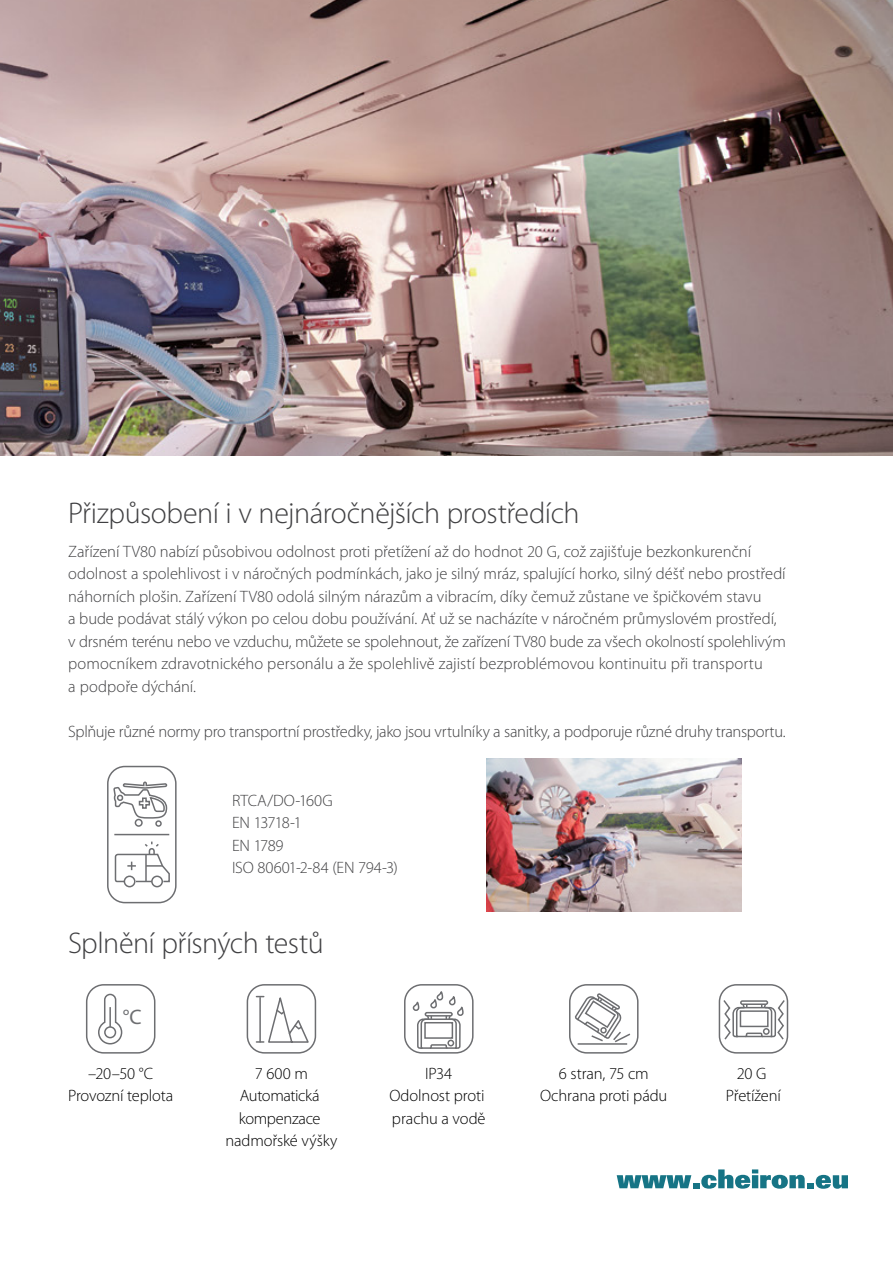
<style>
.page{position:relative;width:893px;height:1263px;background:#fff}
.page>*{position:absolute;margin:0;border:0;box-sizing:border-box;transform-origin:0 0}
.t1{font:300 30px "Myriad Pro";letter-spacing:-.015em;color:#404042}
.t2{font:21px "Myriad Pro";color:#6d6e71}
.t3{font:300 16.5px/22.5px "Myriad Pro";letter-spacing:-.005em;color:#404042}
.t4{font:300 16.5px/22.5px "Myriad Pro";letter-spacing:-.01em;color:#000;text-align:center}
</style>
<div class="page">
<img style="left:1px;top:0;width:892px;height:455px">
<svg style="left:0;top:0;width:1px;height:455px"></svg>
<div style="left:86px;top:984px;width:69px;height:69px;border:2px solid #6d6e71;border-radius:17px"></div>
<svg style="left:98px;top:993px;width:25px;height:52px"></svg>
<div style="left:104px;top:1026px;width:12px;height:12px;border:2px solid #6d6e71;border-radius:50%"></div>
<div style="left:247px;top:984px;width:69px;height:69px;border:2px solid #6d6e71;border-radius:17px"></div>
<svg style="left:256px;top:995px;width:53px;height:48px"></svg>
<div style="left:404px;top:984px;width:70px;height:69px;border:2px solid #6d6e71;border-radius:17px"></div>
<svg style="left:412px;top:987px;width:52px;height:62px"></svg>
<div style="left:569px;top:984px;width:69px;height:69px;border:2px solid #6d6e71;border-radius:17px"></div>
<hr style="left:578px;top:1043px;width:49px;height:2px;background:#6d6e71">
<svg style="left:575px;top:993px;width:56px;height:51px"></svg>
<div style="left:719px;top:984px;width:69px;height:69px;border:2px solid #6d6e71;border-radius:17px"></div>
<svg style="left:722px;top:998px;width:64px;height:43px"></svg>
<svg style="left:107px;top:765px;width:70px;height:139px"></svg>
<hr style="left:114px;top:834px;width:55px;height:1px;background:#6d6e71">
<img style="left:487px;top:758px;width:255px;height:153px">
<svg style="left:617px;top:1169px;width:231px;height:20px"></svg>
<h1 class="t1" style="left:68px;top:496px;width:513px">Přizpůsobení i v nejnáročnějších prostředích</h1>
<p class="t3" style="left:68px;top:540px;width:719px">Zařízení TV80 nabízí působivou odolnost proti přetížení až do hodnot 20 G, což zajišťuje bezkonkurenční odolnost a spolehlivost i v náročných podmínkách, jako je silný mráz, spalující horko, silný déšť nebo prostředí náhorních plošin. Zařízení TV80 odolá silným nárazům a vibracím, díky čemuž zůstane ve špičkovém stavu<br>a bude podávat stálý výkon po celou dobu používání. Ať už se nacházíte v náročném průmyslovém prostředí, v drsném terénu nebo ve vzduchu, můžete se spolehnout, že zařízení TV80 bude za všech okolností spolehlivým pomocníkem zdravotnického personálu a že spolehlivě zajistí bezproblémovou kontinuitu při transportu<br>a podpoře dýchání.</p>
<p class="t3" style="left:68px;top:720px;width:719px">Splňuje různé normy pro transportní prostředky, jako jsou vrtulníky a sanitky, a podporuje různé druhy transportu.</p>
<p class="t3" style="left:232px;top:789px;width:167px">RTCA/DO-160G<br>EN 13718-1<br>EN 1789<br>ISO 80601-2-84 (EN 794-3)</p>
<h1 class="t1" style="left:68px;top:927px;width:257px">Splnění přísných testů</h1>
<p class="t2" style="left:123px;top:1004px;width:20px">°C</p>
<p class="t4" style="left:68px;top:1062px;width:107px">–20–50 °C<br>Provozní teplota</p>
<p class="t4" style="left:225px;top:1062px;width:113px">7 600 m<br>Automatická kompenzace nadmořské výšky</p>
<p class="t4" style="left:389px;top:1062px;width:98px">IP34<br>Odolnost proti prachu a vodě</p>
<p class="t4" style="left:540px;top:1062px;width:129px">6 stran, 75 cm<br>Ochrana proti pádu</p>
<p class="t4" style="left:726px;top:1062px;width:56px">20 G<br>Přetížení</p>
</div>
